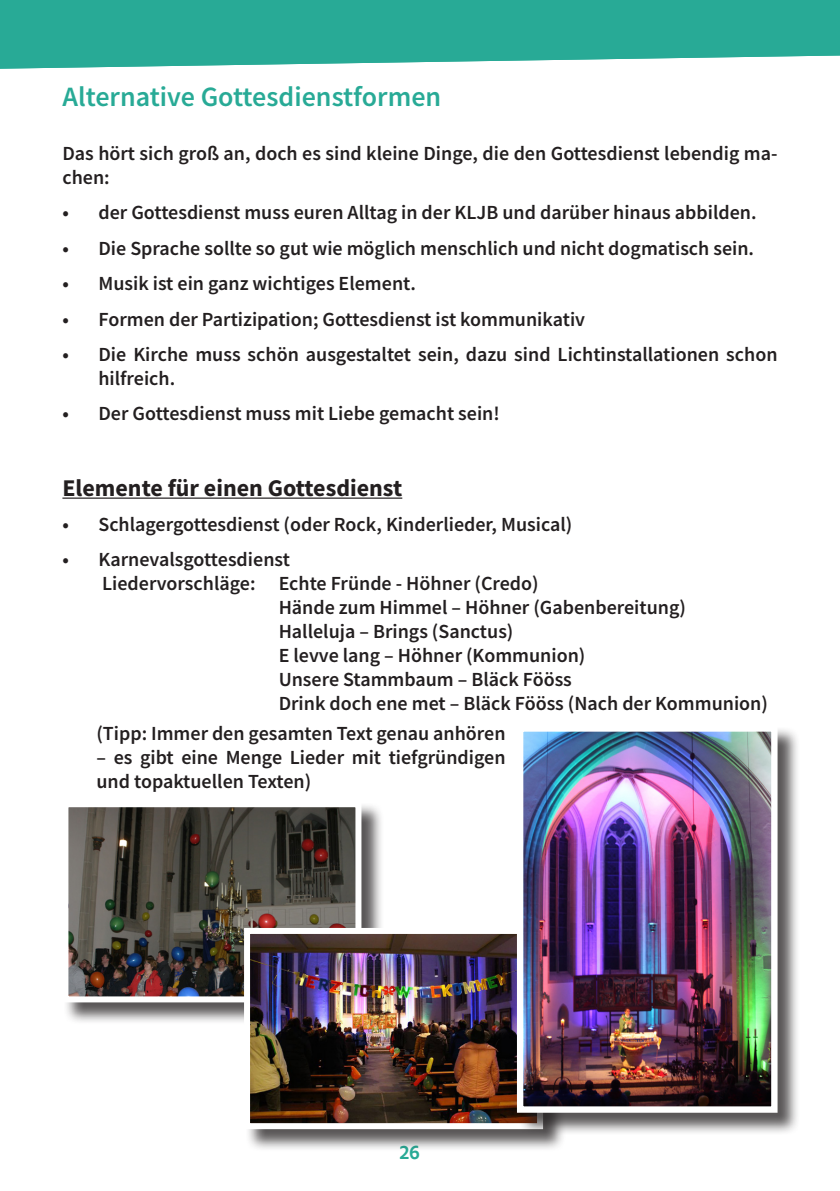
<style>
.page{position:relative;width:840px;height:1191px;background:#fff}
.page>*{position:absolute;margin:0;border:0;box-sizing:border-box;transform-origin:0 0}
.einfache_Überschrift{font:600 28px "Source Sans Pro";color:#28aa96}
.t1{font:700 24px "Source Sans Pro";color:#231f20}
.t2{font:600 20px/24px "Source Sans Pro";color:#231f20}
.t3{font:600 20px "Hind";color:#28aa96}
</style>
<div class="page">
<svg style="left:0;top:0;width:839px;height:69px;background:#3cb2a0"></svg>
<hr style="left:62px;top:497px;width:340px;height:2px;background:#231f20">
<div style="left:63px;top:802px;width:321px;height:223px;background:#231f20;opacity:.75"></div>
<img style="left:69px;top:808px;width:285px;height:187px">
<div style="left:62px;top:801px;width:299px;height:201px;border:6px solid #fff"></div>
<div style="left:245px;top:929px;width:320px;height:223px;background:#231f20;opacity:.75"></div>
<img style="left:251px;top:935px;width:266px;height:187px">
<div style="left:244px;top:928px;width:298px;height:201px;border:6px solid #fff"></div>
<div style="left:517px;top:726px;width:283px;height:409px;background:#231f20;opacity:.75"></div>
<img style="left:523px;top:732px;width:247px;height:373px">
<div style="left:516px;top:725px;width:261px;height:387px;border:6px solid #fff"></div>
<p class="einfache_Überschrift" style="left:62px;top:78px;width:380px">Alternative Gottesdienstformen</p>
<p class="t2" style="left:62px;top:141px;width:716px">Das hört sich groß an, doch es sind kleine Dinge, die den Gottesdienst lebendig ma&shy;chen:</p>
<p class="t2" style="left:62px;top:201px;width:695px">• der Gottesdienst muss euren Alltag in der KLJ B und darüber hinaus abbilden.</p>
<p class="t2" style="left:62px;top:236px;width:692px">• Die Sprache sollte so gut wie möglich menschlich und nicht dogmatisch sein.</p>
<p class="t2" style="left:62px;top:271px;width:355px">• Musik ist ein ganz wichtiges Element.</p>
<p class="t2" style="left:62px;top:307px;width:524px">• Formen der Partizipation; Gottesdienst ist kommunikativ</p>
<p class="t2" style="left:98px;top:342px;width:680px;text-indent:-36px">• Die Kirche muss schön ausgestaltet sein, dazu sind Lichtinstallationen schon hilfreich.</p>
<p class="t2" style="left:62px;top:401px;width:438px">• Der Gottesdienst muss mit Liebe gemacht sein!</p>
<p class="t1" style="left:62px;top:471px;width:341px">Elemente für einen Gottesdienst</p>
<p class="t2" style="left:62px;top:512px;width:511px">• Schlagergottesdienst (oder Rock, Kinderlieder, Musical)</p>
<p class="t2" style="left:62px;top:547px;width:229px">• Karnevalsgottesdienst</p>
<p class="t2" style="left:102px;top:571px;width:438px">Liedervorschläge: Echte Fründe - Höhner (Credo)</p>
<p class="t2" style="left:96px;top:595px;width:50px">H</p>
<p class="t2" style="left:292px;top:595px;width:395px">ände zum H immel – Höhner (Gabenbereitung)</p>
<p class="t2" style="left:96px;top:619px;width:50px">H</p>
<p class="t2" style="left:292px;top:619px;width:223px">alleluja – Brings (Sanctus)</p>
<p class="t2" style="left:278px;top:643px;width:308px">E levve lang – Höhner (Kommunion)</p>
<p class="t2" style="left:96px;top:667px;width:50px">U</p>
<p class="t2" style="left:291px;top:667px;width:281px">nsere Stammbaum – Bläck Fööss</p>
<p class="t2" style="left:278px;top:691px;width:490px">Drink doch ene met – Bläck Fööss (Nach der Kommunion)</p>
<p class="t2" style="left:96px;top:721px;width:410px">(Tipp: Immer den gesamten Text genau anhören</p>
<p class="t2" style="left:96px;top:745px;width:410px">– es gibt eine Menge Lieder mit tiefgründigen und topaktuellen Texten)</p>
<p class="t3" style="left:399px;top:1140px;width:22px">26</p>
</div>
